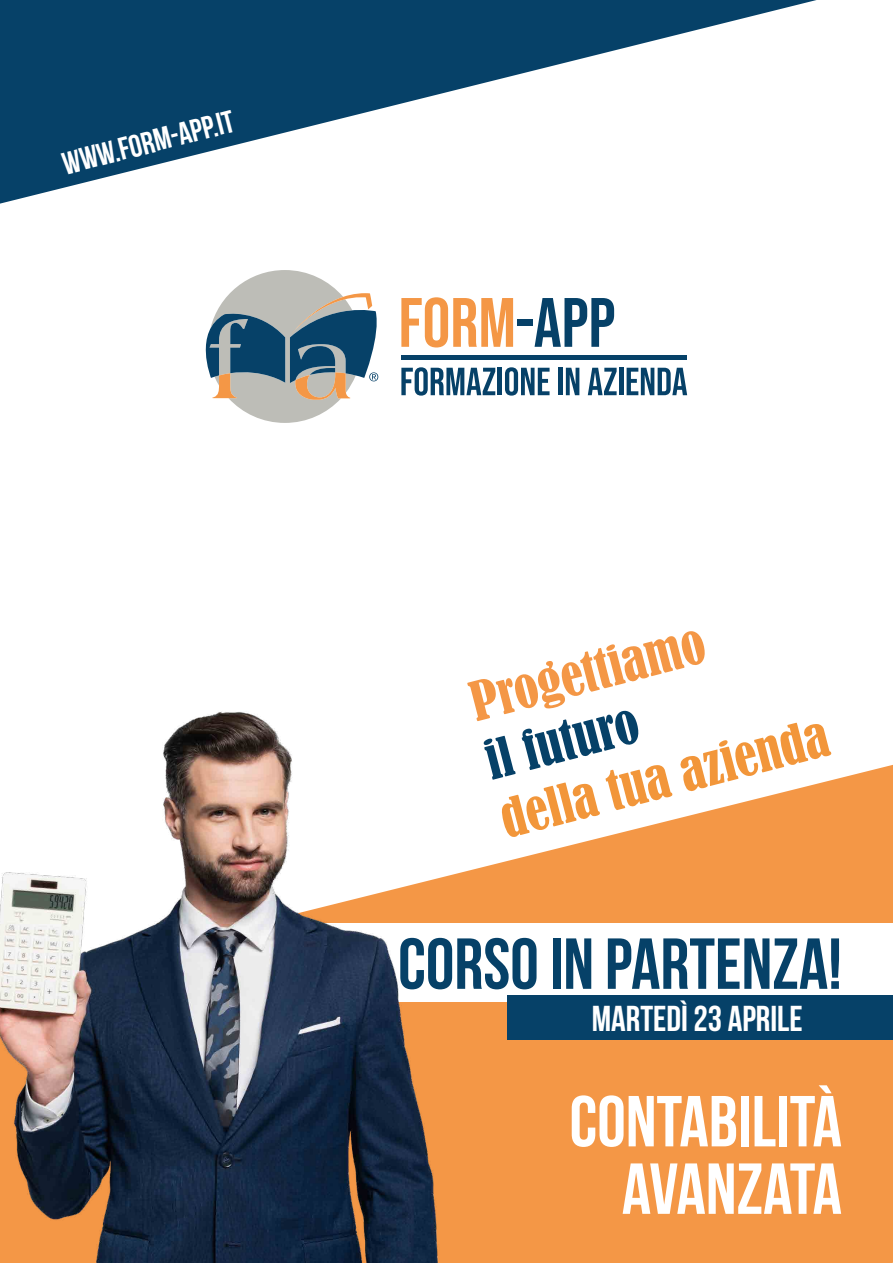
<style>
.page{position:relative;width:893px;height:1263px;background:#fff}
.page>*{position:absolute;margin:0;border:0;box-sizing:border-box;transform-origin:0 0}
.t1{font:700 72px/67.5px "Bebas Neue";color:#fff;text-align:right}
.t2{font:700 72px "Bebas Neue";color:#064168}
.t3{font:condensed 50.4px "Bernard";color:#f2963a}
.t4{font:condensed 50.4px "Bernard";color:#f49746}
.t5{font:condensed 50.4px "Bernard";color:#064168}
.t6{font:700 36px "Bebas Neue";color:#fff}
.t7{font:700 31.5px "Bebas Neue";color:#fff}
</style>
<div class="page">
<svg style="left:482px;top:765px;width:411px;height:498px;background:#f5a45e"></svg>
<svg style="left:0;top:0;width:817px;height:204px"></svg>
<div style="left:0;top:923px;width:893px;height:78px;background:#fff"></div>
<img style="left:0;top:711px;width:482px;height:552px">
<div style="left:507px;top:995px;width:386px;height:45px;background:#064168"></div>
<div style="left:401px;top:355px;width:286px;height:5px;background:#064168"></div>
<svg style="left:401px;top:367px;width:94px;height:29px"></svg>
<hr style="left:498px;top:368px;width:4px;height:27px;background:#064168">
<svg style="left:505px;top:367px;width:45px;height:29px"></svg>
<div style="left:558px;top:368px;width:5px;height:27px;background:#064168"></div>
<svg style="left:566px;top:368px;width:13px;height:27px"></svg>
<svg style="left:588px;top:368px;width:29px;height:27px"></svg>
<hr style="left:619px;top:368px;width:4px;height:27px;background:#064168">
<svg style="left:627px;top:368px;width:60px;height:27px"></svg>
<svg style="left:401px;top:297px;width:112px;height:50px"></svg>
<svg style="left:535px;top:298px;width:79px;height:49px"></svg>
<div style="left:517px;top:319px;width:15px;height:7px;background:#064168"></div>
<svg style="left:205px;top:270px;width:174px;height:153px"></svg>
<p class="t7" style="left:59px;top:148px;width:178px;rotate:-15deg">WWW.FORM-APP.IT</p>
<p class="t4" style="left:464px;top:675px;width:242px;rotate:-15deg">Progettiamo</p>
<p class="t5" style="left:479px;top:734px;width:158px;rotate:-15deg">il futuro</p>
<p class="t3" style="left:494px;top:793px;width:338px;rotate:-15deg">della tua azienda</p>
<p class="t2" style="left:398px;top:924px;width:445px">CORSO IN PARTENZA!</p>
<p class="t6" style="left:592px;top:999px;width:212px">MARTEDÌ 23 APRILE</p>
<p class="t1" style="left:569px;top:1087px;width:274px">CONTABILITÀ<br>AVANZATA</p>
</div>
